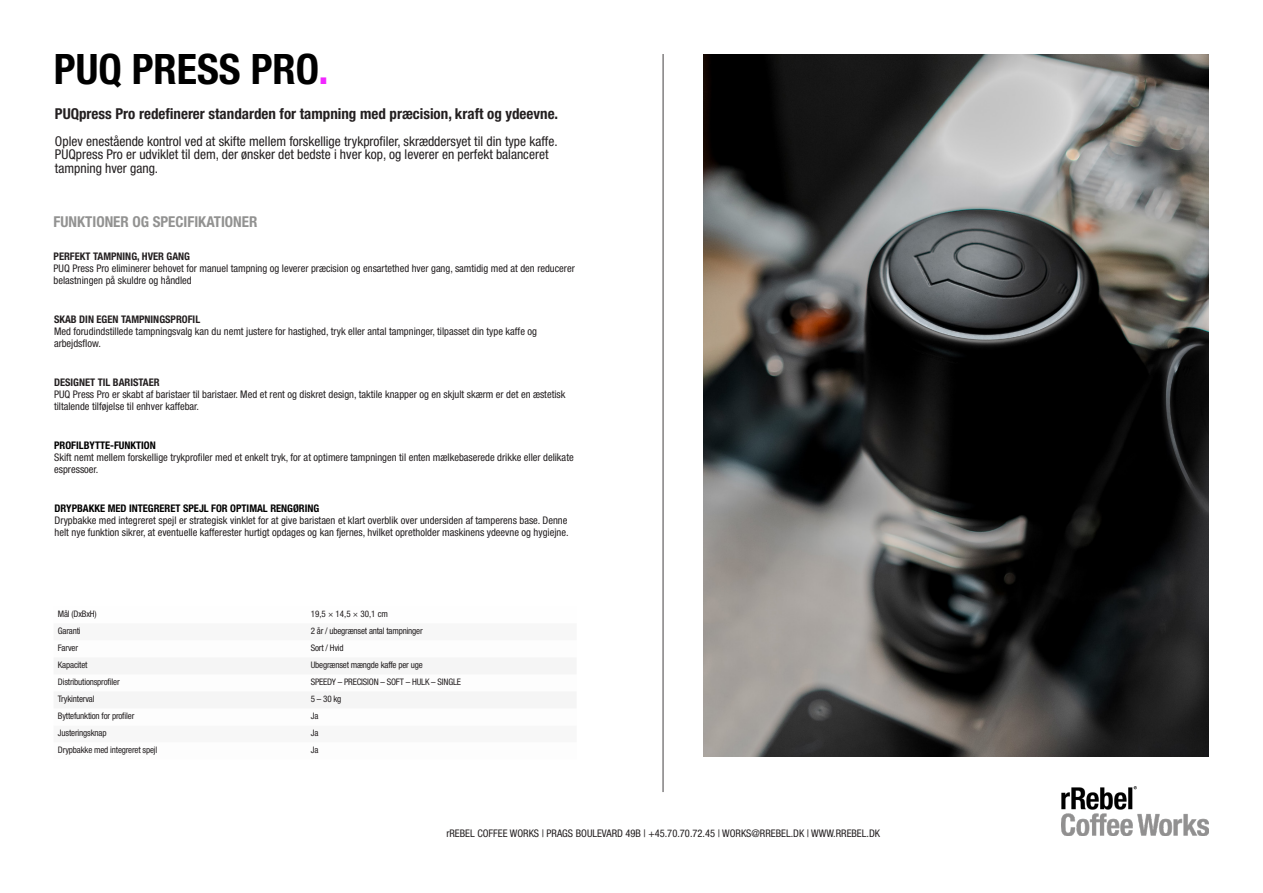
<style>
.page{position:relative;width:1263px;height:893px;background:#fff}
.page>*{position:absolute;margin:0;border:0;box-sizing:border-box;transform-origin:0 0}
.t1{font:700 condensed 42px "Helvetica Neue LT Pro";color:#000}
.t2{font:700 condensed 15px "Helvetica Neue LT Pro";color:#231f20}
.t3{font:700 condensed 15px "Helvetica Neue LT Pro";color:#929291}
.t4{font:condensed 13.5px/13.5px "Helvetica Neue LT Pro";color:#231f20}
.t5{font:condensed 10.5px/12px "Helvetica Neue LT Pro";color:#231f20}
.t6{font:700 condensed 10.5px "Helvetica Neue LT Pro";color:#231f20}
.t7{font:700 condensed 10.5px "Helvetica Neue LT Pro";color:#000}
.t8{font:condensed 9px "Helvetica Neue LT Pro";letter-spacing:-.02em;color:#231f20}
.s1{color:#f126ff}
</style>
<div class="page">
<hr style="left:663px;top:54px;width:1px;height:738px;background:#231f20">
<img style="left:703px;top:54px;width:506px;height:702px">
<img style="left:1061px;top:787px;width:147px;height:49px">
<p class="t1" style="left:54px;top:44px;width:276px">PUQ PRESS PRO<span class="s1">.</span></p>
<p class="t2" style="left:55px;top:104px;width:505px">PUQpress Pro redefinerer standarden for tampning med præcision, kraft og ydeevne.</p>
<p class="t4" style="left:55px;top:134px;width:504px">Oplev enestående kontrol ved at skifte mellem forskellige trykprofiler, skræddersyet til din type kaffe.<br>PUQpress Pro er udviklet til dem, der ønsker det bedste i hver kop, og leverer en perfekt balanceret tampning hver gang.</p>
<p class="t3" style="left:54px;top:212px;width:205px">FUNKTIONER OG SPECIFIKATIONER</p>
<p class="t6" style="left:54px;top:249px;width:138px">PERFEKT TAMPNING, HVER GANG</p>
<p class="t5" style="left:54px;top:262px;width:523px">PUQ Press Pro eliminerer behovet for manuel tampning og leverer præcision og ensartethed hver gang, samtidig med at den reducerer belastningen på skuldre og håndled</p>
<p class="t6" style="left:54px;top:312px;width:148px">SKAB DIN EGEN TAMPNINGSPROFIL</p>
<p class="t5" style="left:54px;top:325px;width:485px">Med forudindstillede tampningsvalg kan du nemt justere for hastighed, tryk eller antal tampninger, tilpasset din type kaffe og arbejdsflow.</p>
<p class="t6" style="left:54px;top:375px;width:107px">DESIGNET TIL BARISTAER</p>
<p class="t5" style="left:54px;top:388px;width:513px">PUQ Press Pro er skabt af baristaer til baristaer. Med et rent og diskret design, taktile knapper og en skjult skærm er det en æstetisk tiltalende tilføjelse til enhver kaffebar.</p>
<p class="t7" style="left:54px;top:438px;width:103px">PROFILBYTTE-FUNKTION</p>
<p class="t5" style="left:54px;top:451px;width:521px">Skift nemt mellem forskellige trykprofiler med et enkelt tryk, for at optimere tampningen til enten mælkebaserede drikke eller delikate espressoer.</p>
<p class="t7" style="left:55px;top:501px;width:266px">DRYPBAKKE MED INTEGRERET SPEJL FOR OPTIMAL RENGØRING</p>
<p class="t5" style="left:55px;top:514px;width:515px">Drypbakke med integreret spejl er strategisk vinklet for at give baristaen et klart overblik over undersiden af tamperens base. Denne helt nye funktion sikrer, at eventuelle kafferester hurtigt opdages og kan fjernes, hvilket opretholder maskinens ydeevne og hygiejne.</p>
<p class="t8" style="left:58px;top:609px;width:40px">Mål (DxBxH)</p>
<p class="t8" style="left:311px;top:609px;width:79px">19,5 × 14,5 × 30,1 cm</p>
<p class="t8" style="left:58px;top:626px;width:24px">Garanti</p>
<p class="t8" style="left:311px;top:626px;width:113px">2 år / ubegrænset antal tampninger</p>
<p class="t8" style="left:58px;top:643px;width:22px">Farver</p>
<p class="t8" style="left:311px;top:643px;width:35px">Sort / Hvid</p>
<p class="t8" style="left:58px;top:660px;width:31px">Kapacitet</p>
<p class="t8" style="left:311px;top:660px;width:113px">Ubegrænset mængde kaffe per uge</p>
<p class="t8" style="left:58px;top:677px;width:63px">Distributionsprofiler</p>
<p class="t8" style="left:311px;top:677px;width:152px">SPEEDY – PRECISION – SOFT – HULK – SINGLE</p>
<p class="t8" style="left:58px;top:694px;width:38px">Trykinterval</p>
<p class="t8" style="left:311px;top:694px;width:32px">5 – 30 kg</p>
<p class="t8" style="left:58px;top:711px;width:78px">Byttefunktion for profiler</p>
<p class="t8" style="left:311px;top:711px;width:9px">Ja</p>
<p class="t8" style="left:58px;top:728px;width:50px">Justeringsknap</p>
<p class="t8" style="left:311px;top:728px;width:9px">Ja</p>
<p class="t8" style="left:58px;top:745px;width:101px">Drypbakke med integreret spejl</p>
<p class="t8" style="left:311px;top:745px;width:9px">Ja</p>
<p class="t5" style="left:446px;top:827px;width:435px">rREBEL COFFEE WORKS | PRAGS BOULEVARD 49B | +45.70.70.72.45 | WORKS@RREBEL.DK | WWW.RREBEL.DK</p>
</div>
